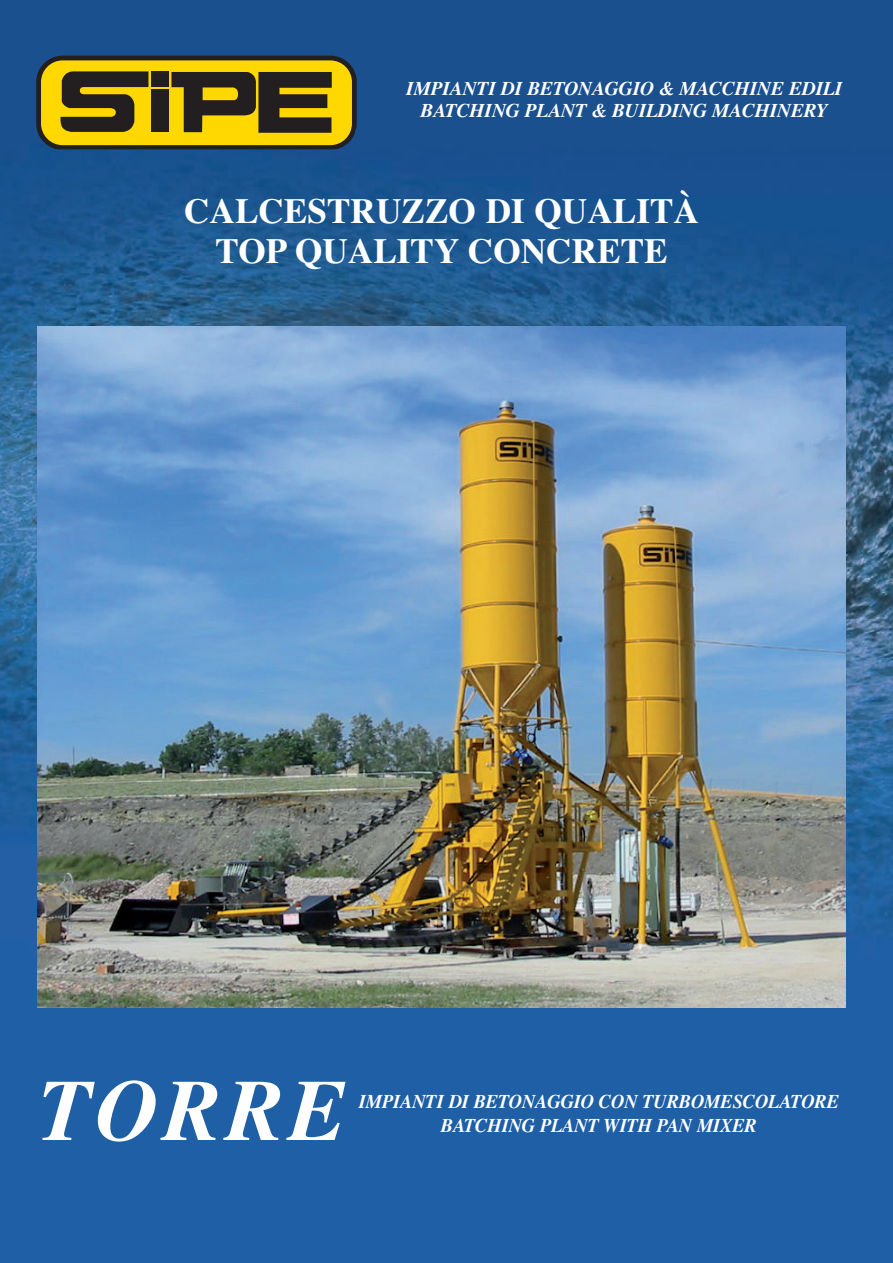
<style>
.page{position:relative;width:893px;height:1263px;background:#fff}
.page>*{position:absolute;margin:0;border:0;box-sizing:border-box;transform-origin:0 0}
.t1{font:italic 700 87px "Times";letter-spacing:.055em;color:#fff}
.t2{font:700 35.25px/40.5px "Times";color:#fff;text-align:center}
.t3{font:italic 700 19.5px/21.8px "Times";letter-spacing:-.01em;color:#fff;text-align:center}
.t4{font:italic 700 19.5px/23.4px "Times";letter-spacing:-.01em;color:#fff;text-align:center;scale:.95 1}
</style>
<div class="page">
<img style="left:0;top:0;width:893px;height:1263px">
<img style="left:38px;top:327px;width:808px;height:680px">
<svg style="left:35px;top:54px;width:322px;height:95px;background:#8a7816"></svg>
<p class="t3" style="left:406px;top:76px;width:438px">IMPIANTI DI BETONAGGIO &amp; MACCHINE EDILI<br>BATCHING PLANT &amp; BUILDING MACHINERY</p>
<h2 class="t2" style="left:184px;top:187px;width:516px">CALCESTRUZZO DI QUALITÀ<br>TOP QUALITY CONCRETE</h2>
<h1 class="t1" style="left:39px;top:1029px;width:309px">TORRE</h1>
<p class="t4" style="left:359px;top:1088px;width:507px">IMPIANTI DI BETONAGGIO CON TURBOMESCOLATORE<br>BATCHING PLANT WITH PAN MIXER</p>
</div>
